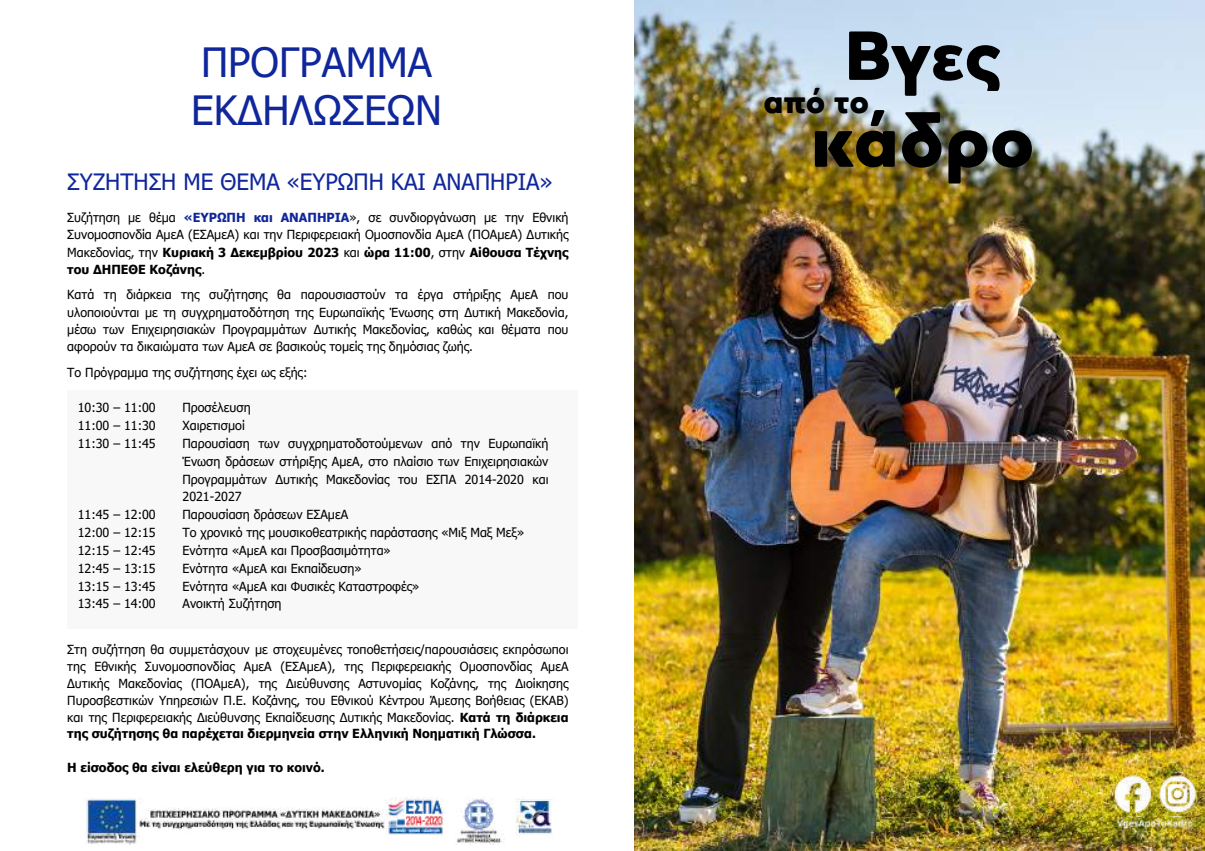
<style>
.page{position:relative;width:1205px;height:851px;background:#fff}
.page>*{position:absolute;margin:0;border:0;box-sizing:border-box;transform-origin:0 0}
.t1{font:700 72.62px "Posterama Text";color:#000}
.t2{font:700 69.12px "Posterama Text";color:#000}
.t3{font:40.25px/47.8px "Tahoma";color:#10269b}
.t4{font:700 32.12px "Posterama Text";color:#000}
.t5{font:22.5px "Tahoma";color:#10269b}
.t6{font:12.5px/17.8px "Tahoma";color:#000;text-align:justify}
.t7{font:700 12.5px "Tahoma";color:#000}
.s1{font-weight:700;color:#10269b}
.s2{font-weight:700}
</style>
<div class="page">
<img style="left:634px;top:0;width:571px;height:850px">
<img style="left:1111px;top:774px;width:86px;height:39px">
<img style="left:1114px;top:816px;width:79px;height:13px">
<div style="left:67px;top:390px;width:511px;height:239px;background:#f8f8f8"></div>
<img style="left:86px;top:797px;width:469px;height:47px">
<h3 class="t3" style="left:191px;top:37px;width:252px">ΠΡΟΓΡΑΜΜΑ<br>ΕΚΔΗΛΩΣΕΩΝ</h3>
<h3 class="t5" style="left:67px;top:167px;width:487px">ΣΥΖΗΤΗΣΗ ΜΕ ΘΕΜΑ «ΕΥΡΩΠΗ ΚΑΙ ΑΝΑΠΗΡΙΑ»</h3>
<p class="t6" style="left:67px;top:209px;width:503px;line-height:17.1px">Συζήτηση με θέμα <span class="s1">«ΕΥΡΩΠΗ και ΑΝΑΠΗΡΙΑ</span>», σε συνδιοργάνωση με την Εθνική Συνομοσπονδία ΑμεΑ (ΕΣΑμεΑ) και την Περιφερειακή Ομοσπονδία ΑμεΑ (ΠΟΑμεΑ) Δυτικής Μακεδονίας, την <span class="s2">Κυριακή 3 Δεκεμβρίου 2023</span> και <span class="s2">ώρα 11:00</span>, στην <span class="s2">Αίθουσα Τέχνης του ΔΗΠΕΘΕ Κοζάνης</span>.</p>
<p class="t6" style="left:67px;top:286px;width:503px;line-height:17.1px">Κατά τη διάρκεια της συζήτησης θα παρουσιαστούν τα έργα στήριξης ΑμεΑ που υλοποιούνται με τη συγχρηματοδότηση της Ευρωπαϊκής Ένωσης στη Δυτική Μακεδονία, μέσω των Επιχειρησιακών Προγραμμάτων Δυτικής Μακεδονίας, καθώς και θέματα που αφορούν τα δικαιώματα των ΑμεΑ σε βασικούς τομείς της δημόσιας ζωής.</p>
<p class="t6" style="left:67px;top:362px;width:242px">Το Πρόγραμμα της συζήτησης έχει ως εξής:</p>
<p class="t6" style="left:182px;top:398px;width:367px;text-align:left">Προσέλευση<br>Χαιρετισμοί<br>Παρουσίαση των συγχρηματοδοτούμενων από την Ευρωπαϊκή Ένωση δράσεων στήριξης ΑμεΑ, στο πλαίσιο των Επιχειρησιακών Προγραμμάτων Δυτικής Μακεδονίας του ΕΣΠΑ 2014-2020 και 2021-2027<br>Παρουσίαση δράσεων ΕΣΑμεΑ<br>Το χρονικό της μουσικοθεατρικής παράστασης «Μιξ Μαξ Μεξ» Ενότητα «ΑμεΑ και Προσβασιμότητα»<br>Ενότητα «ΑμεΑ και Εκπαίδευση»<br>Ενότητα «ΑμεΑ και Φυσικές Καταστροφές»<br>Ανοικτή Συζήτηση</p>
<p class="t6" style="left:67px;top:640px;width:503px;line-height:16.9px">Στη συζήτηση θα συμμετάσχουν με στοχευμένες τοποθετήσεις/παρουσιάσεις εκπρόσωποι της Εθνικής Συνομοσπονδίας ΑμεΑ (ΕΣΑμεΑ), της Περιφερειακής Ομοσπονδίας ΑμεΑ Δυτικής Μακεδονίας (ΠΟΑμεΑ), της Διεύθυνσης Αστυνομίας Κοζάνης, της Διοίκησης Πυροσβεστικών Υπηρεσιών Π.Ε. Κοζάνης, του Εθνικού Κέντρου Άμεσης Βοήθειας (ΕΚΑΒ) και της Περιφερειακής Διεύθυνσης Εκπαίδευσης Δυτικής Μακεδονίας. <span class="s2">Κατά τη διάρκεια της συζήτησης θα παρέχεται διερμηνεία στην Ελληνική Νοηματική Γλώσσα.</span></p>
<p class="t7" style="left:67px;top:759px;width:259px">Η είσοδος θα είναι ελεύθερη για το κοινό.</p>
<p class="t6" style="left:78px;top:398px;width:80px">10:30 – 11:00<br>11:00 – 11:30<br>11:30 – 11:45</p>
<p class="t6" style="left:78px;top:505px;width:80px">11:45 – 12:00<br>12:00 – 12:15<br>12:15 – 12:45<br>12:45 – 13:15<br>13:15 – 13:45<br>13:45 – 14:00</p>
<h2 class="t2" style="left:844px;top:5px;width:158px">Βγες</h2>
<h3 class="t4" style="left:763px;top:78px;width:107px">από το</h3>
<h1 class="t1" style="left:810px;top:88px;width:226px">κάδρο</h1>
</div>
